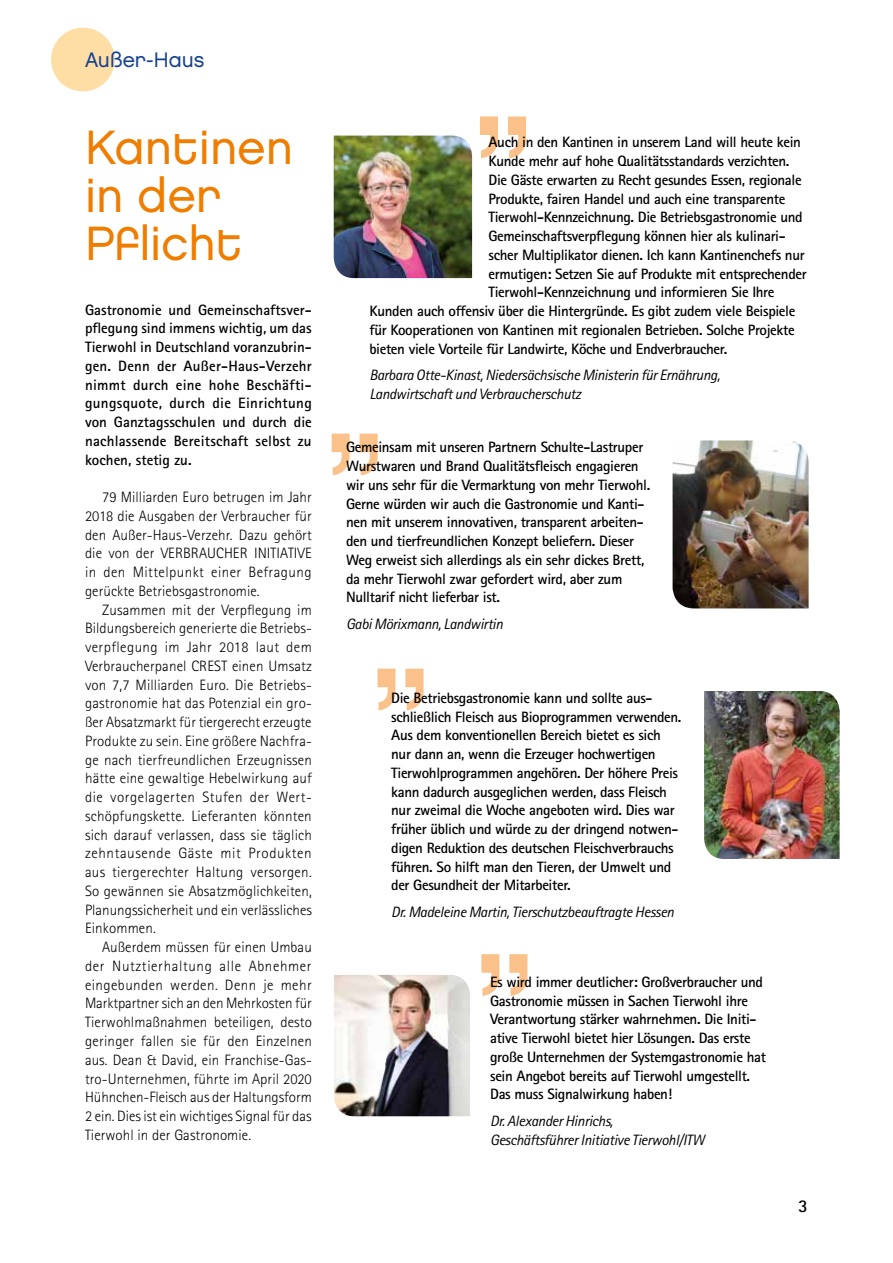
<style>
.page{position:relative;width:893px;height:1263px;background:#fff}
.page>*{position:absolute;margin:0;border:0;box-sizing:border-box;transform-origin:0 0}
.t1{font:180px "Chalet London Nineteen Eighty";color:#fac28a}
.t2{font:48px/48px "Chalet London Nineteen Eighty";color:#ef7d00}
.t3{font:21px "Chalet London Nineteen Eighty";color:#164194}
.t4{font:700 18px "Rotis Sans Serif";color:#000}
.t5{font:700 15px/18.8px "Rotis Sans Serif";letter-spacing:-.025em;color:#000}
.t6{font:300 15px/18.8px "Rotis Sans Serif";letter-spacing:.005em;color:#000;text-align:justify}
.t7{font:italic 15px/18.8px "Rotis Sans Serif";letter-spacing:-.025em;color:#000}
</style>
<div class="page">
<div style="left:51px;top:28px;width:64px;height:63px;background:#fedea4;border-radius:50%"></div>
<img style="left:673px;top:440px;width:136px;height:168px">
<img style="left:334px;top:975px;width:136px;height:141px">
<img style="left:704px;top:691px;width:136px;height:168px">
<img style="left:334px;top:136px;width:138px;height:142px">
<h3 class="t3" style="left:85px;top:47px;width:121px">Außer-Haus</h3>
<h2 class="t2" style="left:85px;top:123px;width:210px">Kantinen in der<br>Pflicht</h2>
<p class="t5" style="left:85px;top:300px;width:228px;text-align:justify">Gastronomie und Gemeinschaftsver&shy;pflegung sind immens wichtig, um das Tierwohl in Deutschland voranzubrin&shy;gen. Denn der Außer-Haus-Verzehr nimmt durch eine hohe Beschäfti&shy;gungsquote, durch die Einrichtung von Ganztagsschulen und durch die nachlassende Bereitschaft selbst zu kochen, stetig zu.</p>
<p class="t6" style="left:85px;top:488px;width:228px;text-indent:17px">79 Milliarden Euro betrugen im Jahr 2018 die Ausgaben der Verbraucher für den Außer-Haus-Verzehr. Dazu gehört die von der VERBRAUCHER INITIATIVE in den Mittelpunkt einer Befragung gerückte Betriebsgastronomie.</p>
<p class="t6" style="left:85px;top:600px;width:228px;text-indent:17px">Zusammen mit der Verpflegung im Bildungsbereich generierte die Betriebs&shy;verpflegung im Jahr 2018 laut dem Verbraucherpanel CREST einen Umsatz von 7,7 Milliarden Euro. Die Betriebs&shy;gastronomie hat das Potenzial ein gro&shy;ßer Absatzmarkt für tiergerecht erzeugte Produkte zu sein. Eine größere Nachfra&shy;ge nach tierfreundlichen Erzeugnissen hätte eine gewaltige Hebelwirkung auf die vorgelagerten Stufen der Wert&shy;schöpfungskette. Lieferanten könnten sich darauf verlassen, dass sie täglich zehntausende Gäste mit Produkten aus tiergerechter Haltung versorgen.<br>So gewännen sie Absatzmöglichkeiten, Planungssicherheit und ein verlässliches Einkommen.</p>
<p class="t6" style="left:85px;top:938px;width:228px;text-indent:17px">Außerdem müssen für einen Umbau der Nutztierhaltung alle Abnehmer eingebunden werden. Denn je mehr Marktpartner sich an den Mehrkosten für Tierwohlmaßnahmen beteiligen, desto geringer fallen sie für den Einzelnen aus. Dean &amp; David, ein Franchise-Gas&shy;tro-Unternehmen, führte im April 2020<br>Hühnchen-Fleisch aus der Haltungsform 2 ein. Dies ist ein wichtiges Signal für das Tierwohl in der Gastronomie.</p>
<h1 class="t1" style="left:473px;top:-38px;width:62px">„</h1>
<p class="t5" style="left:488px;top:133px;width:314px">Auch in den Kantinen in unserem Land will heute kein</p>
<p class="t5" style="left:488px;top:151px;width:303px">Kunde mehr auf hohe Qualitätsstandards verzichten.</p>
<p class="t5" style="left:488px;top:170px;width:315px">Die Gäste erwarten zu Recht gesundes Essen, regionale</p>
<p class="t5" style="left:488px;top:189px;width:298px">Produkte, fairen Handel und auch eine transparente</p>
<p class="t5" style="left:488px;top:208px;width:316px">Tierwohl-Kennzeichnung. Die Betriebsgastronomie und</p>
<p class="t5" style="left:488px;top:226px;width:299px">Gemeinschaftsverpflegung können hier als kulinari-</p>
<p class="t5" style="left:488px;top:245px;width:318px">scher Multiplikator dienen. Ich kann Kantinenchefs nur</p>
<p class="t5" style="left:488px;top:264px;width:320px">ermutigen: Setzen Sie auf Produkte mit entsprechender</p>
<p class="t5" style="left:488px;top:283px;width:288px">Tierwohl-Kennzeichnung und informieren Sie Ihre</p>
<p class="t5" style="left:369px;top:301px;width:427px">Kunden auch offensiv über die Hintergründe. Es gibt zudem viele Beispiele</p>
<p class="t5" style="left:369px;top:320px;width:427px">für Kooperationen von Kantinen mit regionalen Betrieben. Solche Projekte</p>
<p class="t5" style="left:369px;top:339px;width:359px">bieten viele Vorteile für Landwirte, Köche und Endverbraucher.</p>
<p class="t7" style="left:369px;top:366px;width:352px">Barbara Otte-Kinast, Niedersächsische Ministerin für Ernährung,<br>Landwirtschaft und Verbraucherschutz</p>
<h1 class="t1" style="left:325px;top:280px;width:62px">„</h1>
<p class="t5" style="left:346px;top:438px;width:306px">Gemeinsam mit unseren Partnern Schulte-Lastruper Wurstwaren und Brand Qualitätsfleisch engagieren wir uns sehr für die Vermarktung von mehr Tierwohl.<br>Gerne würden wir auch die Gastronomie und Kanti&shy;nen mit unserem innovativen, transparent arbeiten&shy;den und tierfreundlichen Konzept beliefern. Dieser Weg erweist sich allerdings als ein sehr dickes Brett, da mehr Tierwohl zwar gefordert wird, aber zum Nulltarif nicht lieferbar ist.</p>
<p class="t7" style="left:346px;top:615px;width:158px">Gabi Mörixmann, Landwirtin</p>
<h1 class="t1" style="left:371px;top:514px;width:62px">„</h1>
<p class="t5" style="left:391px;top:688px;width:292px">Die Betriebsgastronomie kann und sollte aus&shy;schließlich Fleisch aus Bioprogrammen verwenden.<br>Aus dem konventionellen Bereich bietet es sich nur dann an, wenn die Erzeuger hochwertigen Tierwohlprogrammen angehören. Der höhere Preis kann dadurch ausgeglichen werden, dass Fleisch nur zweimal die Woche angeboten wird. Dies war früher üblich und würde zu der dringend notwen&shy;digen Reduktion des deutschen Fleischverbrauchs führen. So hilft man den Tieren, der Umwelt und der Gesundheit der Mitarbeiter.</p>
<p class="t7" style="left:391px;top:903px;width:284px">Dr. Madeleine Martin, Tierschutzbeauftragte Hessen</p>
<h1 class="t1" style="left:475px;top:800px;width:62px">„</h1>
<p class="t5" style="left:490px;top:972px;width:277px">Es wird immer deutlicher: Großverbraucher und Gastronomie müssen in Sachen Tierwohl ihre Verantwortung stärker wahrnehmen. Die Initi&shy;ative Tierwohl bietet hier Lösungen. Das erste große Unternehmen der Systemgastronomie hat sein Angebot bereits auf Tierwohl umgestellt.<br>Das muss Signalwirkung haben!</p>
<p class="t7" style="left:490px;top:1112px;width:216px">Dr. Alexander Hinrichs,<br>Geschäftsführer Initiative Tierwohl/ITW</p>
<p class="t4" style="left:798px;top:1195px;width:11px">3</p>
</div>
